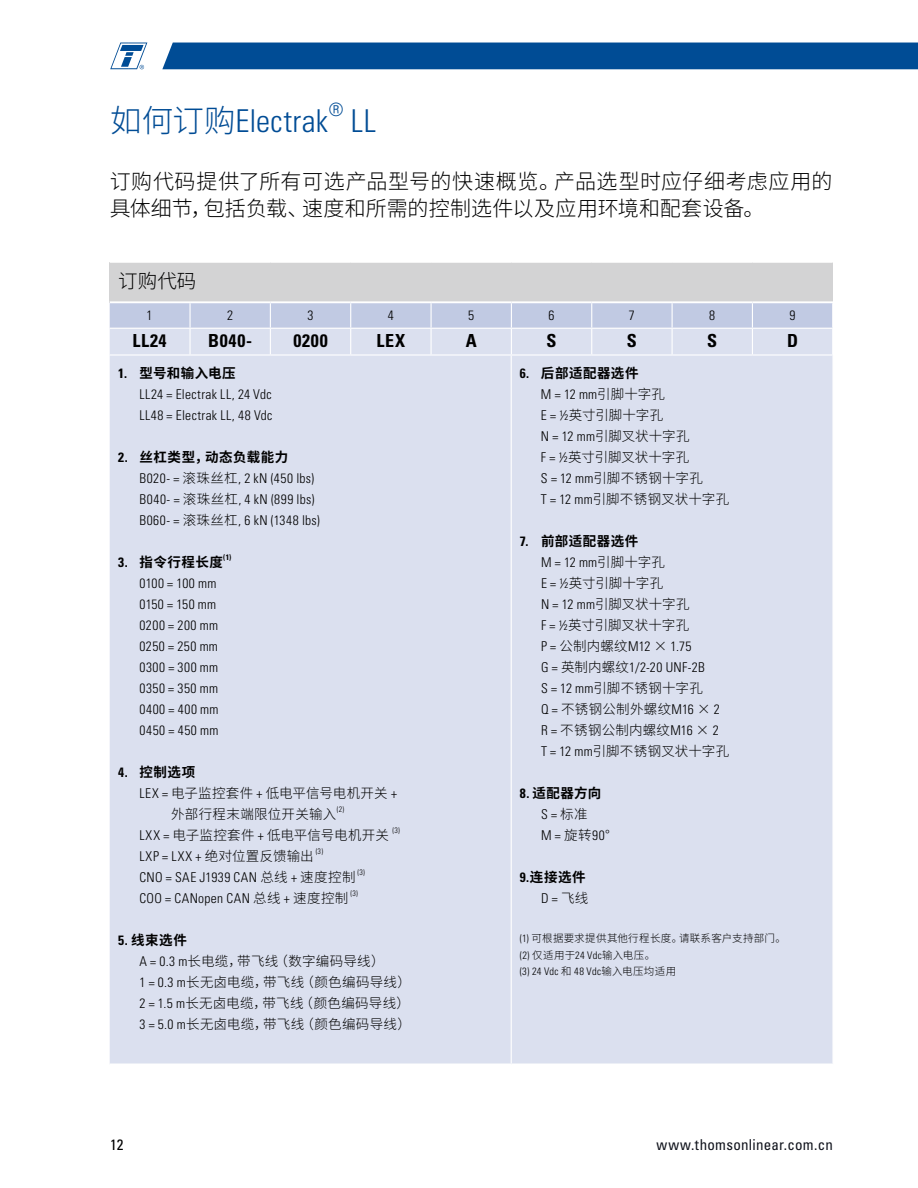
<style>
.page{position:relative;width:918px;height:1188px;background:#fff}
.page>*{position:absolute;margin:0;border:0;box-sizing:border-box;transform-origin:0 0}
.t1{font:300 condensed 31.5px "Univers LT Std";letter-spacing:.01em;color:#004c95}
.t2{font:300 21px/27px "Source Han Sans CN";letter-spacing:.015em;color:#000}
.t3{font:300 19.5px "Source Han Sans CN";color:#000}
.t4{font:300 condensed 18.3px "Univers LT Std";color:#004c95}
.t5{font:700 condensed 18px "Univers LT Std";letter-spacing:.045em;color:#000}
.t6{font:condensed 15px "Univers LT Std";letter-spacing:.02em;color:#0f121b}
.t7{font:condensed 15px "Univers LT Std";color:#000}
.t8{font:300 condensed 13.5px/21px "Univers LT Std";letter-spacing:.035em;color:#000}
.t9{font:300 13.5px/21px "Source Han Sans CN";letter-spacing:.015em;color:#000}
.t10{font:700 13.5px "Source Han Sans CN";letter-spacing:.035em;color:#000}
.t11{font:300 13.5px/21px "Source Han Sans CN";letter-spacing:-.005em;color:#000}
.t12{font:300 13.5px/21px "Source Han Sans CN";letter-spacing:-.01em;color:#000}
.t13{font:300 10.5px/16.5px "Source Han Sans CN";letter-spacing:.03em;color:#000}
.t14{font:300 condensed 10.5px "Univers LT Std";letter-spacing:.025em;color:#000}
.t15{font:300 condensed 7.8px "Univers LT Std";color:#000}
.t16{font:700 condensed 7.8px "Univers LT Std";color:#000}
.s1{font-family:"Source Han Sans CN";font-stretch:normal}
.s2{font-family:"Univers LT Std";font-stretch:condensed}
.s3{font-family:"Univers LT Std";font-weight:700;font-stretch:condensed}
.s4{font-weight:700}
</style>
<div class="page">
<div style="left:162px;top:43px;width:756px;height:26px;background:#004c95"></div>
<svg style="left:110px;top:43px;width:37px;height:26px"></svg>
<div style="left:110px;top:262px;width:723px;height:40px;background:#d3d3d4"></div>
<hr style="left:110px;top:261px;width:80px;height:2px;background:#fff">
<hr style="left:190px;top:261px;width:80px;height:2px;background:#fff">
<hr style="left:270px;top:261px;width:81px;height:2px;background:#fff">
<hr style="left:351px;top:261px;width:80px;height:2px;background:#fff">
<hr style="left:431px;top:261px;width:80px;height:2px;background:#fff">
<hr style="left:511px;top:261px;width:81px;height:2px;background:#fff">
<hr style="left:592px;top:261px;width:80px;height:2px;background:#fff">
<hr style="left:672px;top:261px;width:80px;height:2px;background:#fff">
<hr style="left:752px;top:261px;width:81px;height:2px;background:#fff">
<hr style="left:110px;top:301px;width:80px;height:2px;background:#fff">
<hr style="left:190px;top:301px;width:80px;height:2px;background:#fff">
<hr style="left:270px;top:301px;width:81px;height:2px;background:#fff">
<hr style="left:351px;top:301px;width:80px;height:2px;background:#fff">
<hr style="left:431px;top:301px;width:80px;height:2px;background:#fff">
<hr style="left:511px;top:301px;width:81px;height:2px;background:#fff">
<hr style="left:592px;top:301px;width:80px;height:2px;background:#fff">
<hr style="left:672px;top:301px;width:80px;height:2px;background:#fff">
<hr style="left:752px;top:301px;width:81px;height:2px;background:#fff">
<svg style="left:110px;top:302px;width:723px;height:52px;background:#d1d7ea"></svg>
<div style="left:110px;top:356px;width:722px;height:708px;background:#dbe0ef"></div>
<hr style="left:511px;top:356px;width:1px;height:708px;background:#fff">
<h1 class="t1" style="left:110px;top:102px;width:219px"><span class="s1">如何订购</span>Electrak</h1>
<h3 class="t4" style="left:329px;top:99px;width:16px">®</h3>
<h1 class="t1" style="left:351px;top:102px;width:27px">LL</h1>
<h2 class="t2" style="left:110px;top:168px;width:724px">订购代码提供了所有可选产品型号的快速概览。产品选型时应仔细考虑应用的具体细节，包括负载、速度和所需的控制选件以及应用环境和配套设备。</h2>
<h3 class="t3" style="left:118px;top:270px;width:80px">订购代码</h3>
<p class="t8" style="left:147px;top:304px;width:7px">1</p>
<p class="t8" style="left:227px;top:304px;width:7px">2</p>
<p class="t8" style="left:308px;top:304px;width:7px">3</p>
<p class="t8" style="left:388px;top:304px;width:7px">4</p>
<p class="t8" style="left:468px;top:304px;width:7px">5</p>
<p class="t8" style="left:549px;top:304px;width:7px">6</p>
<p class="t8" style="left:629px;top:304px;width:7px">7</p>
<p class="t8" style="left:709px;top:304px;width:7px">8</p>
<p class="t8" style="left:790px;top:304px;width:7px">9</p>
<h3 class="t5" style="left:133px;top:330px;width:36px">LL24</h3>
<h3 class="t5" style="left:208px;top:330px;width:45px">B040-</h3>
<h3 class="t5" style="left:293px;top:330px;width:36px">0200</h3>
<h3 class="t5" style="left:377px;top:330px;width:30px">LEX</h3>
<h3 class="t5" style="left:466px;top:330px;width:12px">A</h3>
<h3 class="t5" style="left:547px;top:330px;width:12px">S</h3>
<h3 class="t5" style="left:627px;top:330px;width:12px">S</h3>
<h3 class="t5" style="left:707px;top:330px;width:12px">S</h3>
<h3 class="t5" style="left:787px;top:330px;width:12px">D</h3>
<p class="t10" style="left:118px;top:366px;width:119px"><span class="s2">1.</span> 型号和输入电压</p>
<p class="t8" style="left:139px;top:384px;width:135px">LL24 = Electrak LL, 24 Vdc<br>LL48 = Electrak LL, 48 Vdc</p>
<p class="t10" style="left:118px;top:450px;width:172px"><span class="s2">2.</span> 丝杠类型，动态负载能力</p>
<p class="t8" style="left:139px;top:468px;width:182px">B020- = <span class="s1">滚珠丝杠</span>, 2 kN (450 lbs)<br>B040- = <span class="s1">滚珠丝杠</span>, 4 kN (899 lbs)<br>B060- = <span class="s1">滚珠丝杠</span>, 6 kN (1348 lbs)</p>
<p class="t10" style="left:118px;top:555px;width:106px"><span class="s2">3.</span> 指令行程长度</p>
<p class="t16" style="left:223px;top:553px;width:10px">(1)</p>
<p class="t8" style="left:139px;top:573px;width:81px">0100 = 100 mm<br>0150 = 150 mm<br>0200 = 200 mm<br>0250 = 250 mm<br>0300 = 300 mm<br>0350 = 350 mm<br>0400 = 400 mm<br>0450 = 450 mm</p>
<p class="t10" style="left:118px;top:765px;width:79px"><span class="s2">4.</span> 控制选项</p>
<p class="t9" style="left:139px;top:783px;width:259px"><span class="s2">LEX =</span> 电子监控套件 <span class="s2">+</span> 低电平信号电机开关 <span class="s2">+</span></p>
<p class="t9" style="left:171px;top:804px;width:167px">外部行程末端限位开关输入</p>
<p class="t15" style="left:337px;top:805px;width:9px">(2)</p>
<p class="t9" style="left:139px;top:825px;width:251px"><span class="s2">LXX =</span> 电子监控套件 <span class="s2">+</span> 低电平信号电机开关</p>
<p class="t15" style="left:392px;top:826px;width:9px">(3)</p>
<p class="t8" style="left:139px;top:846px;width:176px">LXP = LXX + <span class="s1">绝对位置反馈输出</span></p>
<p class="t15" style="left:316px;top:847px;width:9px">(3)</p>
<p class="t8" style="left:139px;top:867px;width:218px">CNO = SAE J1939 CAN <span class="s1">总线</span> + <span class="s1">速度控制</span></p>
<p class="t15" style="left:358px;top:868px;width:9px">(3)</p>
<p class="t8" style="left:139px;top:888px;width:211px">COO = CANopen CAN <span class="s1">总线</span> + <span class="s1">速度控制</span></p>
<p class="t15" style="left:350px;top:889px;width:9px">(3)</p>
<p class="t9" style="left:139px;top:930px;width:273px;text-indent:-21px"><span class="s3">5.</span> <span class="s4">线束选件<br></span><span class="s2">A = 0.3 m</span>长电缆，带飞线（数字编码导线）<br><span class="s2">1 = 0.3 m</span>长无卤电缆，带飞线（颜色编码导线）<br><span class="s2">2 = 1.5 m</span>长无卤电缆，带飞线（颜色编码导线）<br><span class="s2">3 = 5.0 m</span>长无卤电缆，带飞线（颜色编码导线）</p>
<p class="t10" style="left:520px;top:366px;width:120px"><span class="s2">6.</span> 后部适配器选件</p>
<p class="t8" style="left:541px;top:384px;width:126px">M = 12 mm<span class="s1">引脚十字孔</span></p>
<p class="t11" style="left:541px;top:405px;width:190px"><span class="s2">E = ½</span>英寸引脚十字孔<br><span class="s2">N = 12 mm</span>引脚叉状十字孔<br><span class="s2">F = ½</span>英寸引脚叉状十字孔<br><span class="s2">S = 12 mm</span>引脚不锈钢十字孔<br><span class="s2">T = 12 mm</span>引脚不锈钢叉状十字孔</p>
<p class="t10" style="left:520px;top:534px;width:120px"><span class="s2">7.</span> 前部适配器选件</p>
<p class="t8" style="left:541px;top:552px;width:126px">M = 12 mm<span class="s1">引脚十字孔</span></p>
<p class="t12" style="left:541px;top:573px;width:150px"><span class="s2">E = ½</span>英寸引脚十字孔<br><span class="s2">N = 12 mm</span>引脚叉状十字孔<br><span class="s2">F = ½</span>英寸引脚叉状十字孔</p>
<p class="t8" style="left:541px;top:636px;width:165px">P = <span class="s1">公制内螺纹</span>M12 <span class="s1">×</span> 1.75<br>G = <span class="s1">英制内螺纹</span>1/2-20 UNF-2B</p>
<p class="t9" style="left:541px;top:678px;width:190px"><span class="s2">S = 12 mm</span>引脚不锈钢十字孔<br><span class="s2">Q =</span> 不锈钢公制外螺纹<span class="s2">M16</span> × <span class="s2">2<br>R =</span> 不锈钢公制内螺纹<span class="s2">M16</span> × <span class="s2">2<br>T = 12 mm</span>引脚不锈钢叉状十字孔</p>
<p class="t10" style="left:520px;top:786px;width:83px"><span class="s2">8.</span> 适配器方向</p>
<p class="t8" style="left:541px;top:804px;width:70px">S = <span class="s1">标准<br></span>M = <span class="s1">旋转</span>90<span class="s1">°</span></p>
<p class="t10" style="left:520px;top:870px;width:67px"><span class="s2">9.</span>连接选件</p>
<p class="t8" style="left:541px;top:888px;width:49px">D = <span class="s1">飞线</span></p>
<p class="t13" style="left:520px;top:931px;width:268px"><span class="s2">(1)</span> 可根据要求提供其他行程长度。请联系客户支持部门。<span class="s2">(2)</span> 仅适用于<span class="s2">24 Vdc</span>输入电压。</p>
<p class="t14" style="left:520px;top:965px;width:158px">(3) 24 Vdc <span class="s1">和</span> 48 Vdc<span class="s1">输入电压均适用</span></p>
<p class="t7" style="left:110px;top:1135px;width:15px">12</p>
<p class="t6" style="left:657px;top:1135px;width:178px">www.thomsonlinear.com.cn</p>
</div>
